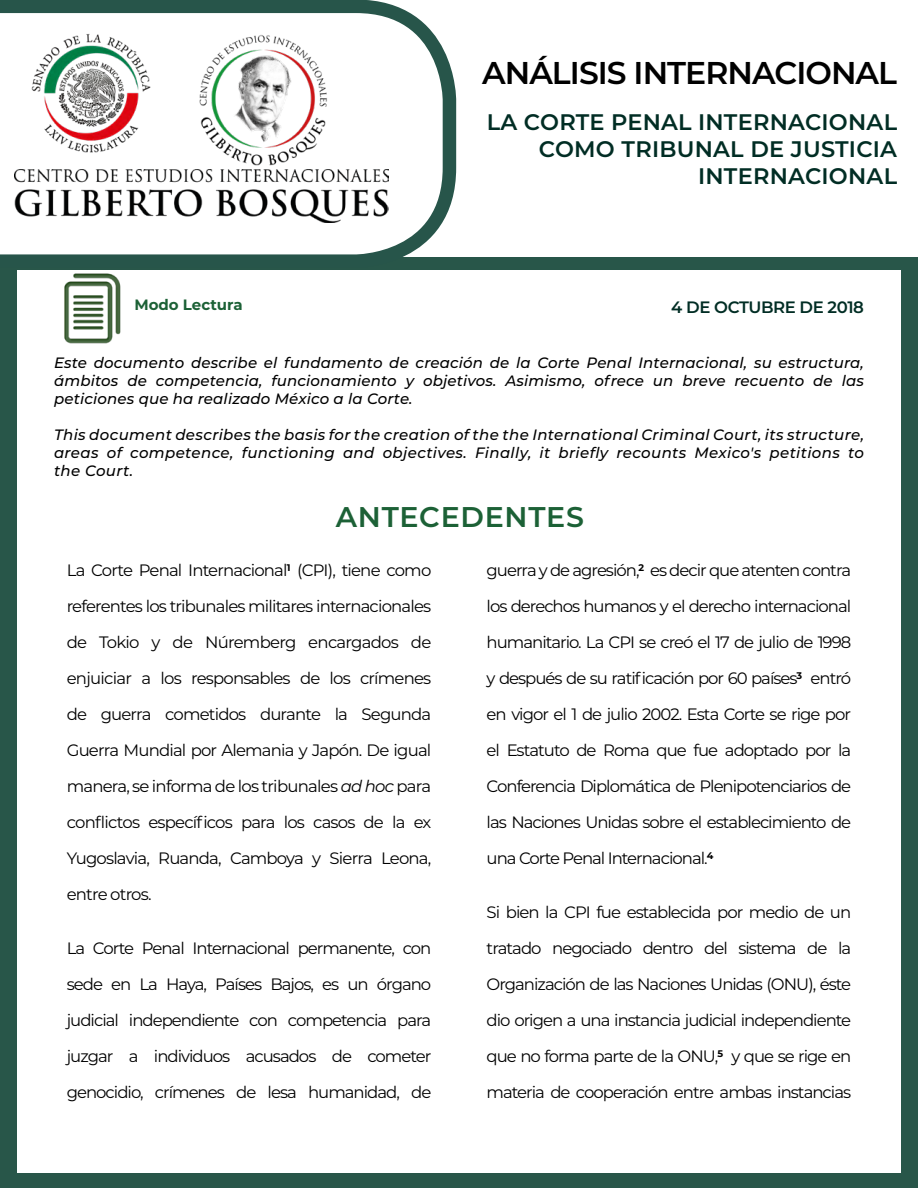
<style>
.page{position:relative;width:918px;height:1188px;background:#fff}
.page>*{position:absolute;margin:0;border:0;box-sizing:border-box;transform-origin:0 0}
.t1{font:600 31.5px "Montserrat";letter-spacing:-.03em;color:#000}
.Titulo_Seccion{font:600 28.5px "Montserrat";letter-spacing:.025em;color:#1c6136}
.t2{font:600 22.5px/27px "Montserrat";letter-spacing:.01em;color:#012d24;text-align:right}
.Texto_CEIGB{font:16.5px/36px "Montserrat";letter-spacing:-.06em;color:#000;text-align:justify}
.t3{font:600 16.5px "Montserrat";letter-spacing:-.025em;color:#012d24}
.t4{font:italic 500 15px/18px "Montserrat";letter-spacing:.01em;color:#000;text-align:justify}
.t5{font:700 15px "Montserrat";color:#1c6136}
.s1{font-style:italic}
</style>
<div class="page">
<div style="left:0;top:1px;width:918px;height:1187px;background:#285649"></div>
<div style="left:18px;top:271px;width:883px;height:902px;background:#fff"></div>
<div style="left:275px;top:0;width:643px;height:257px;background:#fff"></div>
<svg style="left:0;top:0;width:456px;height:257px"></svg>
<img style="left:192px;top:24px;width:142px;height:145px">
<img style="left:30px;top:24px;width:138px;height:145px">
<img style="left:15px;top:169px;width:374px;height:53px">
<img style="left:54px;top:270px;width:79px;height:74px">
<p class="t5" style="left:134px;top:294px;width:110px">Modo Lectura</p>
<p class="t1" style="left:482px;top:50px;width:417px">ANÁLISIS INTERNACIONAL</p>
<p class="t2" style="left:487px;top:107px;width:412px">LA CORTE PENAL INTERNACIONAL<br>COMO TRIBUNAL DE JUSTICIA<br>INTERNACIONAL</p>
<p class="t3" style="left:671px;top:295px;width:194px">4 DE OCTUBRE DE 2018</p>
<p class="t4" style="left:54px;top:353px;width:811px">Este documento describe el fundamento de creación de la Corte Penal Internacional, su estructura, ámbitos de competencia, funcionamiento y objetivos. Asimismo, ofrece un breve recuento de las peticiones que ha realizado México a la Corte.</p>
<p class="t4" style="left:54px;top:425px;width:812px">This document describes the basis for the creation of the the International Criminal Court, its structure, areas of competence, functioning and objectives. Finally, it briefly recounts Mexico's petitions to the Court.</p>
<p class="Titulo_Seccion" style="left:336px;top:496px;width:250px">ANTECEDENTES</p>
<p class="Texto_CEIGB" style="left:67px;top:552px;width:366px">La Corte Penal Internacional<sup>1</sup> (CPI), tiene como referentes los tribunales militares internacionales de Tokio y de Núremberg encargados de enjuiciar a los responsables de los crímenes de guerra cometidos durante la Segunda Guerra Mundial por Alemania y Japón. De igual manera, se informa de los tribunales <span class="s1">ad hoc</span> para conflictos específicos para los casos de la ex Yugoslavia, Ruanda, Camboya y Sierra Leona, entre otros.</p>
<p class="Texto_CEIGB" style="left:67px;top:930px;width:366px">La Corte Penal Internacional permanente, con sede en La Haya, Países Bajos, es un órgano judicial independiente con competencia para juzgar a individuos acusados de cometer genocidio, crímenes de lesa humanidad, de</p>
<p class="Texto_CEIGB" style="left:487px;top:552px;width:366px">guerra y de agresión,<sup>2</sup> es decir que atenten contra los derechos humanos y el derecho internacional humanitario. La CPI se creó el 17 de julio de 1998 y después de su ratificación por 60 países<sup>3</sup> entró en vigor el 1 de julio 2002. Esta Corte se rige por el Estatuto de Roma que fue adoptado por la Conferencia Diplomática de Plenipotenciarios de las Naciones Unidas sobre el establecimiento de una Corte Penal Internacional.<sup>4</sup></p>
<p class="Texto_CEIGB" style="left:487px;top:894px;width:366px">Si bien la CPI fue establecida por medio de un tratado negociado dentro del sistema de la Organización de las Naciones Unidas (ONU), éste dio origen a una instancia judicial independiente que no forma parte de la ONU,<sup>5</sup> y que se rige en materia de cooperación entre ambas instancias</p>
</div>
